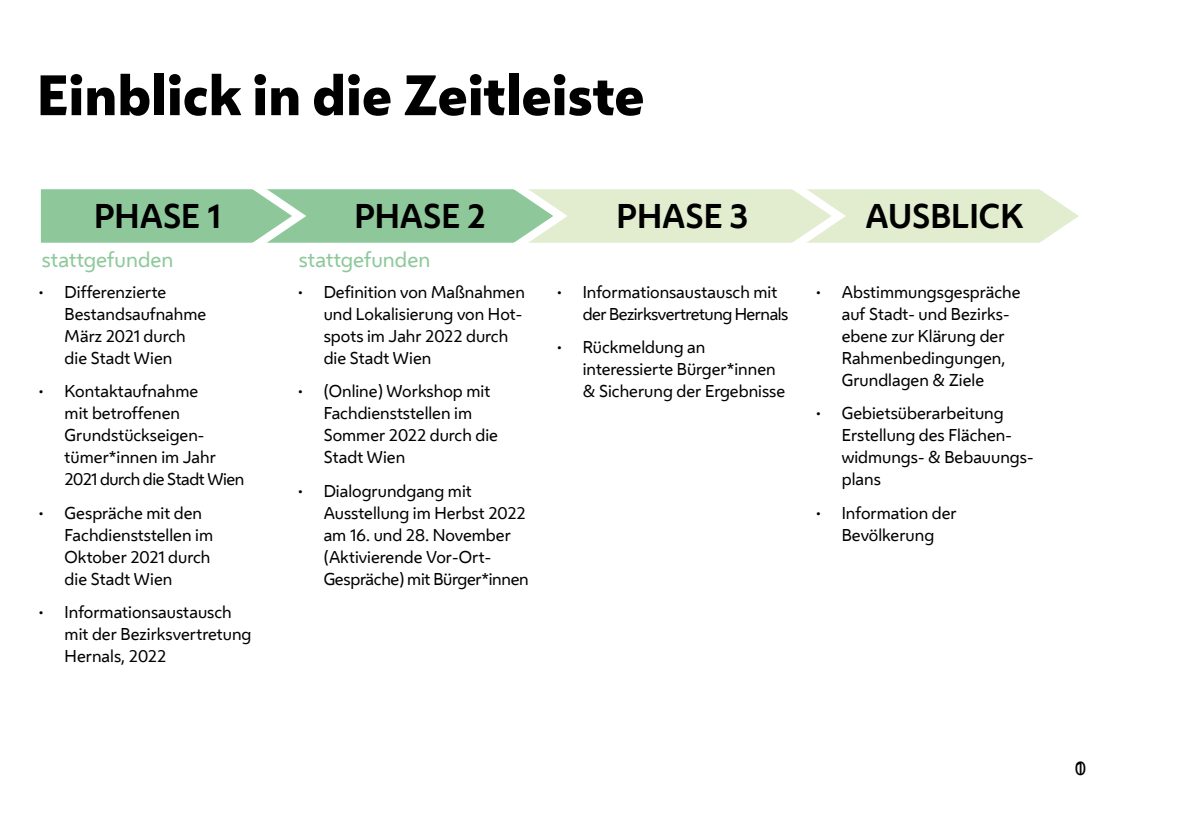
<style>
.page{position:relative;width:1191px;height:840px;background:#fff}
.page>*{position:absolute;margin:0;border:0;box-sizing:border-box;transform-origin:0 0}
.t1{font:800 53px "Wiener Melange";color:#000}
.t2{font:700 32px "Wiener Melange";color:#000}
.t3{font:20px "Wiener Melange";color:#8ec89a}
.t4{font:18px "Wiener Melange";color:#000}
.t5{font:16px/22px "Wiener Melange";color:#000}
.t6{font:16px/22px "Wiener Melange";letter-spacing:-.025em;color:#000}
</style>
<div class="page">
<svg style="left:853px;top:189px;width:226px;height:54px;background:#e4eed4"></svg>
<svg style="left:575px;top:189px;width:278px;height:54px;background:#e3eed2"></svg>
<svg style="left:560px;top:189px;width:15px;height:54px"></svg>
<svg style="left:40px;top:189px;width:520px;height:54px;background:#97cca1"></svg>
<h1 class="t1" style="left:37px;top:61px;width:609px">Einblick in die Zeitleiste</h1>
<h2 class="t2" style="left:94px;top:195px;width:128px">PHASE 1</h2>
<p class="t3" style="left:42px;top:247px;width:133px">stattgefunden</p>
<p class="t5" style="left:65px;top:281px;width:143px;text-indent:-28px">• Differenzierte<br>Bestandsaufnahme<br>März 2021 durch die Stadt Wien</p>
<p class="t5" style="left:65px;top:380px;width:181px;text-indent:-28px">• Kontaktaufnahme<br>mit betroffenen<br>Grundstückseigen&shy;tümer*innen im Jahr<br>2021 durch die Stadt Wien</p>
<p class="t5" style="left:65px;top:502px;width:150px;text-indent:-28px">• Gespräche mit den<br>Fachdienststellen im<br>Oktober 2021 durch die Stadt Wien</p>
<p class="t5" style="left:65px;top:601px;width:188px;text-indent:-28px">• Informationsaustausch mit der Bezirksvertretung<br>Hernals, 2022</p>
<h2 class="t2" style="left:354px;top:195px;width:133px">PHASE 2</h2>
<p class="t3" style="left:299px;top:247px;width:133px">stattgefunden</p>
<p class="t5" style="left:324px;top:281px;width:203px;text-indent:-28px">• Definition von Maßnahmen und Lokalisierung von Hot&shy;spots im Jahr 2022 durch die Stadt Wien</p>
<p class="t5" style="left:324px;top:380px;width:176px;text-indent:-28px">• (Online) Workshop mit<br>Fachdienststellen im<br>Sommer 2022 durch die<br>Stadt Wien</p>
<p class="t5" style="left:324px;top:480px;width:206px;text-indent:-28px">• Dialogrundgang mit<br>Ausstellung im Herbst 2022 am 16. und 28. November (Aktivierende Vor-Ort-<br>Gespräche) mit Bürger*innen</p>
<h2 class="t2" style="left:616px;top:195px;width:133px">PHASE 3</h2>
<p class="t6" style="left:583px;top:281px;width:207px;text-indent:-28px">• Informationsaustausch mit der Bezirksvertretung Hernals</p>
<p class="t5" style="left:583px;top:336px;width:204px;text-indent:-28px">• Rückmeldung an interessierte Bürger*innen &amp; Sicherung der Ergebnisse</p>
<h2 class="t2" style="left:865px;top:195px;width:159px">AUSBLICK</h2>
<p class="t5" style="left:841px;top:281px;width:180px;text-indent:-28px">• Abstimmungsgespräche auf Stadt- und Bezirks&shy;ebene zur Klärung der<br>Rahmenbedingungen,<br>Grundlagen &amp; Ziele</p>
<p class="t5" style="left:841px;top:402px;width:193px;text-indent:-28px">• Gebietsüberarbeitung<br>Erstellung des Flächen&shy;widmungs- &amp; Bebauungs&shy;plans</p>
<p class="t5" style="left:813px;top:502px;width:145px;text-align:center">• Information der<br>Bevölkerung</p>
<p class="t4" style="left:1074px;top:756px;width:13px">10</p>
</div>
